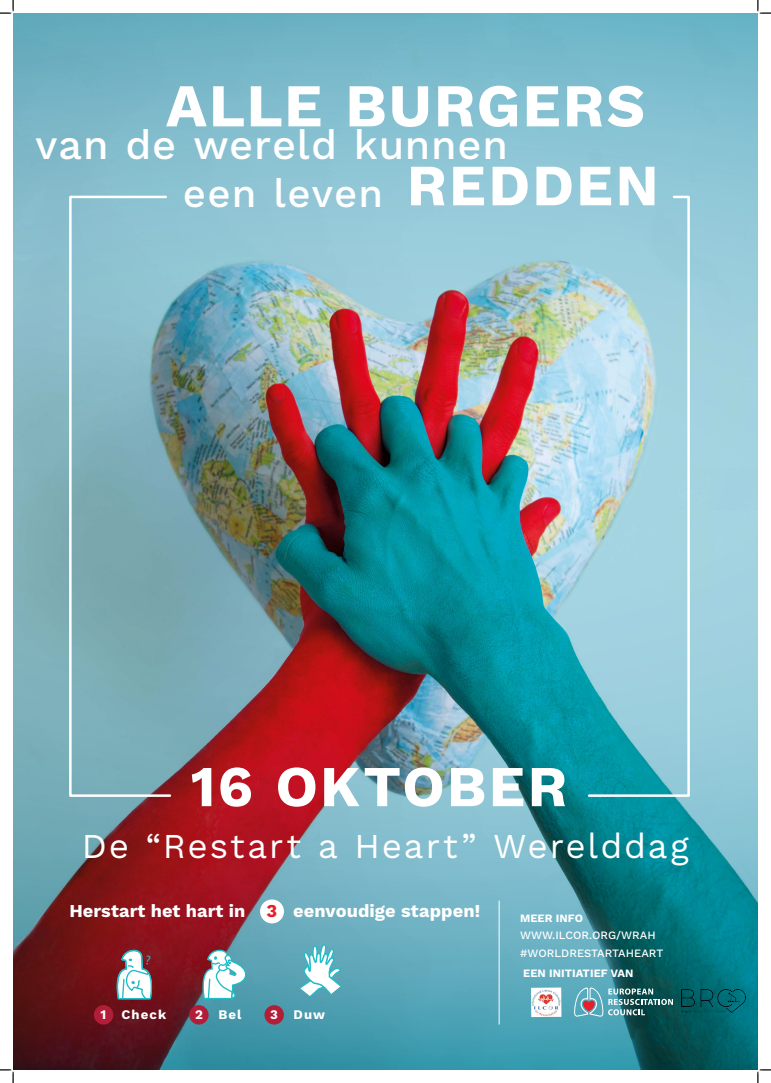
<style>
.page{position:relative;width:771px;height:1083px;background:#fff}
.page>*{position:absolute;margin:0;border:0;box-sizing:border-box;transform-origin:0 0}
.bullet{font:700 60.69px "Work Sans";letter-spacing:.03em;color:#fff}
.bullet-2{font:700 58.38px "Work Sans";letter-spacing:.035em;color:#fff}
.bullet-3{font:700 57.75px "Work Sans";letter-spacing:.035em;color:#fff}
.bullet-4{font:500 41.31px "Work Sans";letter-spacing:.02em;color:#fff}
.bullet-5{font:500 39.88px "Work Sans";letter-spacing:.03em;color:#fff}
.bullet-6{font:34.88px "Work Sans";letter-spacing:.055em;color:#fff}
.t1{font:700 18.12px "Work Sans";letter-spacing:.005em;color:#fff}
.t2{font:700 13.12px "Work Sans";letter-spacing:.08em;color:#fff}
.t3{font:500 11.25px "Work Sans";letter-spacing:.005em;color:#fff}
.t4{font:700 11.25px "Work Sans";letter-spacing:.005em;color:#fff}
.s1{color:#e71f28}
</style>
<div class="page">
<img style="left:13px;top:469px;width:744px;height:600px">
<img style="left:13px;top:13px;width:744px;height:454px">
<img style="left:68px;top:194px;width:623px;height:604px">
<svg style="left:298px;top:942px;width:44px;height:76px"></svg>
<div style="left:260px;top:899px;width:24px;height:24px;background:#fff;border-radius:50%"></div>
<div style="left:94px;top:1004px;width:19px;height:20px;background:#b21d37;border-radius:50%"></div>
<div style="left:189px;top:1004px;width:19px;height:20px;background:#b21d37;border-radius:50%"></div>
<div style="left:264px;top:1004px;width:20px;height:20px;background:#b21d37;border-radius:50%"></div>
<svg style="left:574px;top:987px;width:98px;height:29px;background:#5b8d93"></svg>
<img style="left:531px;top:987px;width:30px;height:29px">
<hr style="left:498px;top:900px;width:1px;height:124px;background:#fff">
<img style="left:681px;top:989px;width:64px;height:23px">
<svg style="left:0;top:0;width:14px;height:14px"></svg>
<svg style="left:0;top:1069px;width:14px;height:13px"></svg>
<svg style="left:757px;top:0;width:13px;height:14px"></svg>
<svg style="left:757px;top:1069px;width:13px;height:13px"></svg>
<svg style="left:115px;top:949px;width:135px;height:65px"></svg>
<p class="bullet" style="left:166px;top:70px;width:480px">ALLE BURGERS</p>
<p class="bullet-4" style="left:36px;top:121px;width:473px">van de wereld kunnen</p>
<p class="bullet-5" style="left:183px;top:170px;width:201px">een leven</p>
<p class="bullet-2" style="left:406px;top:151px;width:253px">REDDEN</p>
<p class="bullet-3" style="left:190px;top:752px;width:378px">16 OKTOBER</p>
<p class="bullet-6" style="left:82px;top:825px;width:608px">De “Restart a Heart” Werelddag</p>
<p class="t1" style="left:69px;top:900px;width:412px">Herstart het hart in <span class="s1">3</span> eenvoudige stappen!</p>
<p class="t4" style="left:520px;top:911px;width:64px">MEER INFO</p>
<p class="t3" style="left:520px;top:928px;width:137px">WWW.ILCOR.ORG/WRAH</p>
<p class="t3" style="left:520px;top:946px;width:145px">#WORLDRESTARTAHEART</p>
<p class="t4" style="left:523px;top:966px;width:112px">EEN INITIATIEF VAN</p>
<p class="t2" style="left:100px;top:1006px;width:67px">1 Check</p>
<p class="t2" style="left:195px;top:1006px;width:48px">2 Bel</p>
<p class="t2" style="left:270px;top:1006px;width:56px">3 Duw</p>
</div>
